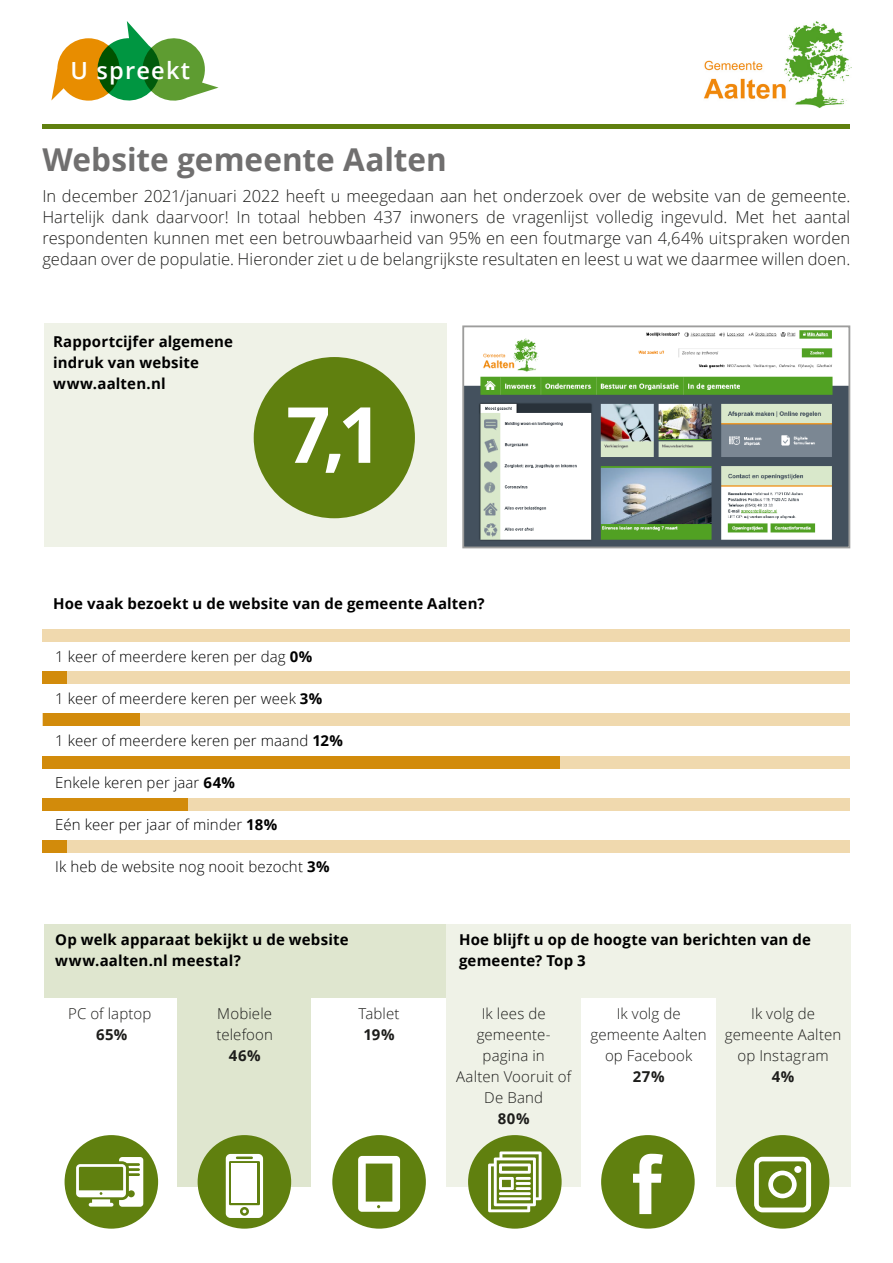
<style>
.page{position:relative;width:893px;height:1263px;background:#fff}
.page>*{position:absolute;margin:0;border:0;box-sizing:border-box;transform-origin:0 0}
.kop{font:700 77.55px "Open Sans";color:#fff}
.kop-2{font:700 31.5px "Open Sans";color:#706f6f}
.t1{font:600 23.7px "Open Sans";letter-spacing:.05em;color:#fff}
.inleiding{font:300 16.5px/21px "Open Sans";letter-spacing:.005em;color:#1d1d1b;text-align:justify}
.tekst_bold{font:700 15px/21px "Open Sans";letter-spacing:.01em;color:#000}
.tekst_bold-2{font:300 15px "Open Sans";letter-spacing:.01em;color:#000}
.tekst_centreren{font:300 15px/21px "Open Sans";letter-spacing:.01em;color:#1d1d1b;text-align:center}
.tekst_centreren-2{font:700 15px "Open Sans";letter-spacing:.03em;color:#1d1d1b}
.s1{font-weight:700}
</style>
<div class="page">
<div style="left:44px;top:924px;width:405px;height:263px;background:#dfe6cf"></div>
<div style="left:44px;top:323px;width:402px;height:224px;background:#eff2e7"></div>
<div style="left:446px;top:924px;width:405px;height:263px;background:#eff2e7"></div>
<div style="left:254px;top:357px;width:161px;height:161px;background:#60800f;border-radius:50%"></div>
<div style="left:468px;top:1135px;width:94px;height:94px;background:#60800f;border-radius:50%"></div>
<svg style="left:488px;top:1151px;width:54px;height:61px"></svg>
<div style="left:736px;top:1135px;width:93px;height:94px;background:#60800f;border-radius:50%"></div>
<svg style="left:754px;top:1157px;width:57px;height:55px"></svg>
<div style="left:794px;top:1166px;width:7px;height:7px;background:#fff;border-radius:50%"></div>
<hr style="left:43px;top:124px;width:807px;height:4px;background:#60800f">
<div style="left:581px;top:998px;width:135px;height:199px;background:#fff"></div>
<div style="left:42px;top:998px;width:135px;height:189px;background:#fff"></div>
<div style="left:311px;top:998px;width:134px;height:189px;background:#fff"></div>
<div style="left:198px;top:1135px;width:93px;height:94px;background:#60800f;border-radius:50%"></div>
<svg style="left:226px;top:1154px;width:37px;height:64px"></svg>
<div style="left:601px;top:1135px;width:94px;height:94px;background:#60800f;border-radius:50%"></div>
<svg style="left:633px;top:1154px;width:30px;height:60px"></svg>
<div style="left:43px;top:671px;width:807px;height:13px;background:#f0d9ae"></div>
<div style="left:43px;top:713px;width:807px;height:13px;background:#f0d9ae"></div>
<div style="left:43px;top:756px;width:807px;height:13px;background:#f0d9ae"></div>
<div style="left:43px;top:798px;width:807px;height:13px;background:#f0d9ae"></div>
<div style="left:43px;top:840px;width:807px;height:13px;background:#f0d9ae"></div>
<div style="left:43px;top:629px;width:807px;height:12px;background:#f0d9ae"></div>
<div style="left:43px;top:671px;width:24px;height:13px;background:#d28b0b"></div>
<div style="left:43px;top:713px;width:96px;height:13px;background:#d28b0b"></div>
<div style="left:43px;top:756px;width:517px;height:13px;background:#d28b0b"></div>
<div style="left:43px;top:798px;width:145px;height:13px;background:#d28b0b"></div>
<div style="left:43px;top:840px;width:24px;height:13px;background:#d28b0b"></div>
<img style="left:465px;top:330px;width:382px;height:215px">
<div style="left:462px;top:325px;width:388px;height:223px;border:2px solid #9d9d9c"></div>
<div style="left:65px;top:1135px;width:93px;height:94px;background:#60800f;border-radius:50%"></div>
<svg style="left:76px;top:1157px;width:67px;height:50px"></svg>
<div style="left:332px;top:1135px;width:94px;height:94px;background:#60800f;border-radius:50%"></div>
<svg style="left:358px;top:1156px;width:42px;height:56px"></svg>
<svg style="left:51px;top:21px;width:168px;height:80px"></svg>
<img style="left:704px;top:21px;width:147px;height:87px">
<p class="t1" style="left:70px;top:54px;width:121px">U spreekt</p>
<h1 class="kop-2" style="left:43px;top:137px;width:406px">Website gemeente Aalten</h1>
<p class="inleiding" style="left:42px;top:185px;width:809px">In december 2021/januari 2022 heeft u meegedaan aan het onderzoek over de website van de gemeente.<br>Hartelijk dank daarvoor! In totaal hebben 437 inwoners de vragenlijst volledig ingevuld. Met het aantal respondenten kunnen met een betrouwbaarheid van 95% en een foutmarge van 4,64% uitspraken worden gedaan over de populatie. Hieronder ziet u de belangrijkste resultaten en leest u wat we daarmee willen doen.</p>
<p class="tekst_bold" style="left:53px;top:330px;width:182px">Rapportcijfer algemene</p>
<p class="tekst_bold" style="left:53px;top:351px;width:147px">indruk van website</p>
<p class="tekst_bold" style="left:53px;top:372px;width:114px">www.aalten.nl</p>
<h1 class="kop" style="left:286px;top:380px;width:98px">7,1</h1>
<p class="tekst_bold" style="left:53px;top:593px;width:433px">Hoe vaak bezoekt u de website van de gemeente Aalten?</p>
<p class="tekst_bold-2" style="left:55px;top:646px;width:259px">1 keer of meerdere keren per dag <span class="s1">0%</span></p>
<p class="tekst_bold-2" style="left:55px;top:688px;width:269px">1 keer of meerdere keren per week <span class="s1">3%</span></p>
<p class="tekst_bold-2" style="left:55px;top:730px;width:289px">1 keer of meerdere keren per maand <span class="s1">12%</span></p>
<p class="tekst_bold-2" style="left:55px;top:772px;width:181px">Enkele keren per jaar <span class="s1">64%</span></p>
<p class="tekst_bold-2" style="left:55px;top:814px;width:223px">Eén keer per jaar of minder <span class="s1">18%</span></p>
<p class="tekst_bold-2" style="left:55px;top:856px;width:276px">Ik heb de website nog nooit bezocht <span class="s1">3%</span></p>
<p class="tekst_bold" style="left:55px;top:929px;width:295px">Op welk apparaat bekijkt u de website</p>
<p class="tekst_bold" style="left:55px;top:950px;width:187px">www.aalten.nl meestal?</p>
<p class="tekst_centreren" style="left:68px;top:1002px;width:85px">PC of laptop</p>
<p class="tekst_centreren-2" style="left:96px;top:1023px;width:33px">65%</p>
<p class="tekst_centreren" style="left:217px;top:1002px;width:56px">Mobiele</p>
<p class="tekst_centreren" style="left:216px;top:1023px;width:58px">telefoon</p>
<p class="tekst_centreren-2" style="left:229px;top:1044px;width:33px">46%</p>
<p class="tekst_centreren" style="left:359px;top:1002px;width:43px">Tablet</p>
<p class="tekst_centreren-2" style="left:364px;top:1023px;width:33px">19%</p>
<p class="tekst_bold" style="left:459px;top:929px;width:353px">Hoe blijft u op de hoogte van berichten van de gemeente? Top 3</p>
<p class="tekst_centreren" style="left:482px;top:1002px;width:65px">Ik lees de</p>
<p class="tekst_centreren" style="left:477px;top:1023px;width:75px">gemeente-</p>
<p class="tekst_centreren" style="left:483px;top:1044px;width:64px">pagina in</p>
<p class="tekst_centreren" style="left:456px;top:1065px;width:117px">Aalten Vooruit of<br>De Band</p>
<p class="tekst_centreren-2" style="left:498px;top:1107px;width:33px">80%</p>
<p class="tekst_centreren" style="left:617px;top:1002px;width:65px">Ik volg de</p>
<p class="tekst_centreren" style="left:591px;top:1023px;width:118px">gemeente Aalten op Facebook</p>
<p class="tekst_centreren-2" style="left:633px;top:1065px;width:33px">27%</p>
<p class="tekst_centreren" style="left:751px;top:1002px;width:65px">Ik volg de</p>
<p class="tekst_centreren" style="left:725px;top:1023px;width:118px">gemeente Aalten op Instagram</p>
<p class="tekst_centreren-2" style="left:772px;top:1065px;width:24px">4%</p>
</div>
